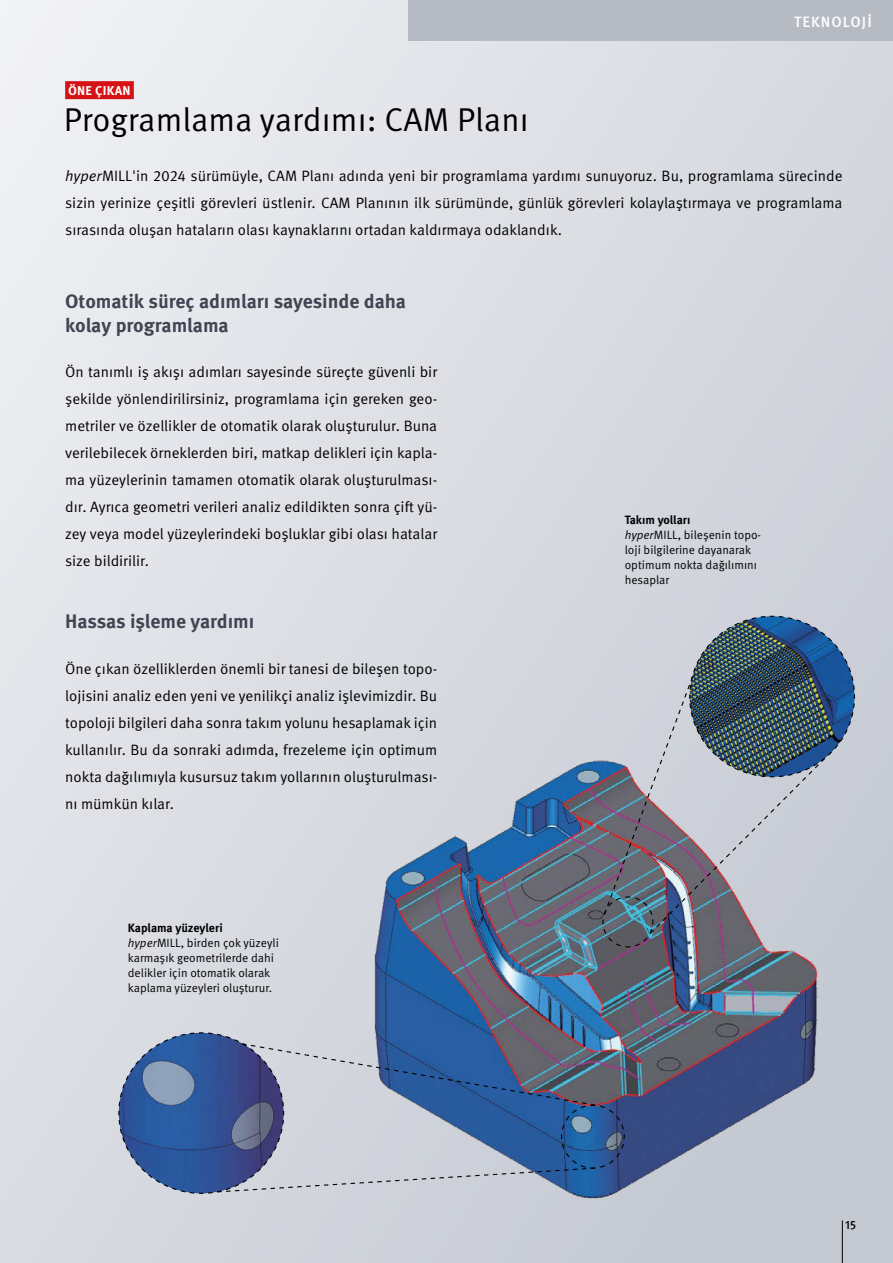
<style>
.page{position:relative;width:893px;height:1263px;background:#fff}
.page>*{position:absolute;margin:0;border:0;box-sizing:border-box;transform-origin:0 0}
.t1{font:33px "Meta Pro";color:#000}
.t2{font:700 19.5px/23.4px "Meta Pro";letter-spacing:-.005em;color:#404553}
.t3{font:15px/27px "Meta Pro";color:#000;text-align:justify}
.t4{font:500 15px "Meta Pro";letter-spacing:.07em;color:#fff}
.t5{font:700 12.75px "Meta Pro";letter-spacing:.02em;color:#fff}
.t6{font:12px/15px "Meta Pro";color:#000}
.t7{font:500 12px "Meta Pro";color:#000}
.s1{font-style:italic}
.s2{font-weight:700}
</style>
<div class="page">
<div style="left:0;top:0;width:893px;height:1263px;background:linear-gradient(to right,#e7e8ec,#ced1d9)"></div>
<div style="left:408px;top:0;width:485px;height:40px;background:#b6bac2"></div>
<hr style="left:842px;top:1220px;width:1px;height:43px;background:#000">
<div style="left:65px;top:81px;width:69px;height:18px;background:#d51317"></div>
<img style="left:354px;top:753px;width:476px;height:446px">
<svg style="left:118px;top:1032px;width:507px;height:162px;background:#748aae"></svg>
<img style="left:602px;top:615px;width:254px;height:333px">
<p class="t5" style="left:68px;top:82px;width:64px">ÖNE ÇIKAN</p>
<p class="t4" style="left:794px;top:12px;width:79px">TEKNOLOJİ</p>
<h1 class="t1" style="left:64px;top:100px;width:466px">Programlama yardımı: CAM Planı</h1>
<p class="t3" style="left:65px;top:162px;width:779px"><span class="s1">hyper</span>MILL'in 2024 sürümüyle, CAM Planı adında yeni bir programlama yardımı sunuyoruz. Bu, programlama sürecinde sizin yerinize çeşitli görevleri üstlenir. CAM Planının ilk sürümünde, günlük görevleri kolaylaştırmaya ve programlama sırasında oluşan hataların olası kaynaklarını ortadan kaldırmaya odaklandık.</p>
<h2 class="t2" style="left:65px;top:290px;width:342px">Otomatik süreç adımları sayesinde daha kolay programlama</h2>
<p class="t3" style="left:65px;top:359px;width:374px">Ön tanımlı iş akışı adımları sayesinde süreçte güvenli bir şekilde yönlendirilirsiniz, programlama için gereken geo&shy;metriler ve özellikler de otomatik olarak oluşturulur. Buna verilebilecek örneklerden biri, matkap delikleri için kapla&shy;ma yüzeylerinin tamamen otomatik olarak oluşturulması&shy;dır. Ayrıca geometri verileri analiz edildikten sonra çift yü&shy;zey veya model yüzeylerindeki boşluklar gibi olası hatalar size bildirilir.</p>
<h2 class="t2" style="left:65px;top:610px;width:191px">Hassas işleme yardımı</h2>
<p class="t3" style="left:65px;top:656px;width:374px">Öne çıkan özelliklerden önemli bir tanesi de bileşen topo&shy;lojisini analiz eden yeni ve yenilikçi analiz işlevimizdir. Bu topoloji bilgileri daha sonra takım yolunu hesaplamak için kullanılır. Bu da sonraki adımda, frezeleme için optimum nokta dağılımıyla kusursuz takım yollarının oluşturulması&shy;nı mümkün kılar.</p>
<p class="t6" style="left:128px;top:921px;width:153px"><span class="s2">Kaplama yüzeyleri </span><span class="s1">hyper</span>MILL, birden çok yüzeyli karmaşık geometrilerde dahi delikler için otomatik olarak kaplama yüzeyleri oluşturur.</p>
<p class="t6" style="left:625px;top:512px;width:138px"><span class="s2">Takım yolları<br></span><span class="s1">hyper</span>MILL, bileşenin topo&shy;loji bilgilerine dayanarak optimum nokta dağılımını hesaplar</p>
<p class="t7" style="left:845px;top:1217px;width:13px">15</p>
</div>
